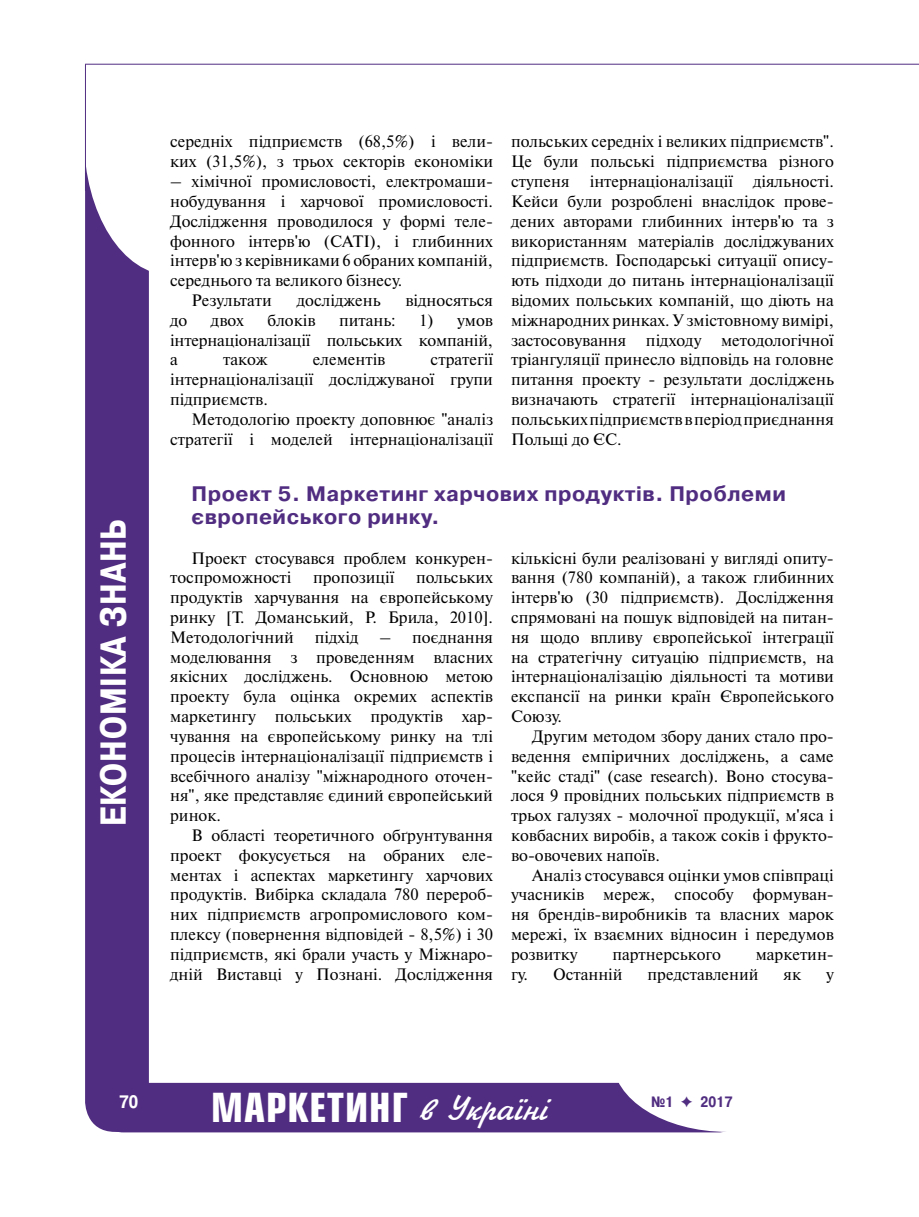
<style>
.page{position:relative;width:919px;height:1217px;background:#fff}
.page>*{position:absolute;margin:0;border:0;box-sizing:border-box;transform-origin:0 0}
.t1{font:700 39px "Europe Cond";letter-spacing:.025em;color:#fff}
.t2{font:700 36px "Pragmatica Cond C";letter-spacing:.025em;color:#fff}
.t3{font:700 21px/23.1px "Pragmatica C";letter-spacing:.025em;color:#512d81}
.t4{font:700 18px "Pragmatica Cond C";color:#fff}
.t5{font:16.5px/19.8px "Newton C";color:#000;text-align:justify}
.t6{font:700 15px "Pragmatica Cond C";color:#512d81}
.s1{font-family:"Jikharev";font-weight:400;font-size:36px}
.s2{font-family:"Dixieland";font-weight:400}
</style>
<div class="page">
<div style="left:85px;top:111px;width:64px;height:1020px;background:#512d81;border-radius:30px"></div>
<div style="left:84px;top:0;width:173px;height:275px;background:#fff;border-radius:50%"></div>
<div style="left:101px;top:1082px;width:640px;height:50px;background:#512d81;border-radius:22px"></div>
<div style="left:612px;top:986px;width:230px;height:145px;background:#fff;border-radius:50%"></div>
<hr style="left:85px;top:64px;width:833px;height:1px;background:#512d81">
<hr style="left:85px;top:64px;width:1px;height:127px;background:#512d81">
<h2 class="t2" style="left:93px;top:826px;width:308px;rotate:-90deg">Економіка знань</h2>
<p class="t5" style="left:170px;top:132px;width:324px">середніх підприємств (68,5%) і вели&shy;ких (31,5%), з трьох секторів економіки</p>
<p class="t5" style="left:170px;top:171px;width:324px">– хімічної промисловості, електромаши-</p>
<p class="t5" style="left:170px;top:191px;width:324px">нобудування і харчової промисловості.</p>
<p class="t5" style="left:170px;top:211px;width:324px">Дослідження проводилося у формі теле-</p>
<p class="t5" style="left:170px;top:231px;width:324px">фонного інтерв'ю (CATI), і глибинних</p>
<p class="t5" style="left:170px;top:251px;width:324px">інтерв'ю з керівниками 6 обраних компаній,</p>
<p class="t5" style="left:170px;top:270px;width:233px">середнього та великого бізнесу.</p>
<p class="t5" style="left:191px;top:290px;width:82px">Результати</p>
<p class="t5" style="left:297px;top:290px;width:85px">досліджень</p>
<p class="t5" style="left:405px;top:290px;width:89px">відносяться</p>
<p class="t5" style="left:170px;top:310px;width:19px">до</p>
<p class="t5" style="left:211px;top:310px;width:35px">двох</p>
<p class="t5" style="left:267px;top:310px;width:49px">блоків</p>
<p class="t5" style="left:339px;top:310px;width:58px">питань:</p>
<p class="t5" style="left:170px;top:310px;width:324px;text-indent:249px">1) умов інтернаціоналізації польських компаній, а</p>
<p class="t5" style="left:170px;top:350px;width:324px;text-indent:260px">стратегії інтернаціоналізації досліджуваної групи підприємств.</p>
<p class="t5" style="left:170px;top:409px;width:324px;text-align:right">Методологію проекту доповнює "аналіз стратегії і моделей інтернаціоналізації</p>
<p class="t5" style="left:223px;top:350px;width:46px">також</p>
<p class="t5" style="left:313px;top:350px;width:74px">елементів</p>
<p class="t5" style="left:511px;top:132px;width:324px">польських середніх і великих підприємств".<br>Це були польські підприємства різного ступеня інтернаціоналізації діяльності.<br>Кейси були розроблені внаслідок прове&shy;дених авторами глибинних інтерв'ю та з використанням матеріалів досліджуваних підприємств. Господарські ситуації опису&shy;ють підходи до питань інтернаціоналізації відомих польських компаній, що діють на міжнародних ринках. У змістовному вимірі, застосовування підходу методологічної тріангуляції принесло відповідь на головне питання проекту - результати досліджень визначають стратегії інтернаціоналізації польських підприємств в період приєднання Польщі до ЄС.</p>
<p class="t3" style="left:191px;top:482px;width:596px">Проект 5. Маркетинг харчових продуктів. Проблеми європейського ринку.</p>
<p class="t5" style="left:511px;top:548px;width:324px">кількісні були реалізовані у вигляді опиту&shy;вання (780 компаній), а також глибинних інтерв'ю (30 підприємств). Дослідження спрямовані на пошук відповідей на питан&shy;ня щодо впливу європейської інтеграції на стратегічну ситуацію підприємств, на інтернаціоналізацію діяльності та мотиви експансії на ринки країн Європейського Союзу.</p>
<p class="t5" style="left:511px;top:726px;width:324px;text-indent:21px">Другим методом збору даних стало про&shy;ведення емпіричних досліджень, а саме "кейс стаді" (case research). Воно стосува&shy;лося 9 провідних польських підприємств в трьох галузях - молочної продукції, м'яса і ковбасних виробів, а також соків і фрукто&shy;во-овочевих напоїв.</p>
<p class="t5" style="left:511px;top:864px;width:324px;text-indent:21px">Аналіз стосувався оцінки умов співпраці учасників мереж, способу формуван&shy;ня брендів-виробників та власних марок мережі, їх взаємних відносин і передумов розвитку</p>
<p class="t5" style="left:170px;top:548px;width:324px;text-indent:21px">Проект стосувався проблем конкурен&shy;тоспроможності</p>
<p class="t5" style="left:313px;top:567px;width:83px">пропозиції</p>
<p class="t5" style="left:170px;top:567px;width:324px;text-indent:246px">польських продуктів харчування на європейському ринку [Т. Доманський, Р. Брила, 2010].<br>Методологічний</p>
<p class="t5" style="left:315px;top:627px;width:45px">підхід</p>
<p class="t5" style="left:170px;top:627px;width:324px;text-indent:209px">– поєднання моделювання з проведенням власних якісних досліджень. Основною метою проекту була оцінка окремих аспектів маркетингу польських продуктів хар&shy;чування на європейському ринку на тлі процесів інтернаціоналізації підприємств і всебічного аналізу "міжнародного оточен&shy;ня", яке представляє єдиний європейський ринок.</p>
<p class="t5" style="left:170px;top:825px;width:324px;text-indent:21px">В області теоретичного обґрунтування проект фокусується на обраних еле&shy;ментах і аспектах маркетингу харчових продуктів. Вибірка складала 780 перероб&shy;них підприємств агропромислового ком&shy;плексу (повернення відповідей - 8,5%) і 30 підприємств, які брали участь у Міжнаро&shy;дній Виставці у Познані. Дослідження</p>
<p class="t5" style="left:612px;top:944px;width:110px">партнерського</p>
<p class="t5" style="left:755px;top:944px;width:80px">маркетин-</p>
<p class="t5" style="left:511px;top:963px;width:113px">гу. Останній</p>
<p class="t5" style="left:647px;top:963px;width:112px">представлений</p>
<p class="t5" style="left:783px;top:963px;width:19px">як</p>
<p class="t5" style="left:826px;top:963px;width:9px">у</p>
<h1 class="t1" style="left:211px;top:1081px;width:337px">МАРКЕТИНГ <span class="s1">в Україні</span></h1>
<p class="t4" style="left:120px;top:1090px;width:20px">70</p>
<p class="t6" style="left:651px;top:1092px;width:83px">№1 <span class="s2">F</span> 2017</p>
</div>
